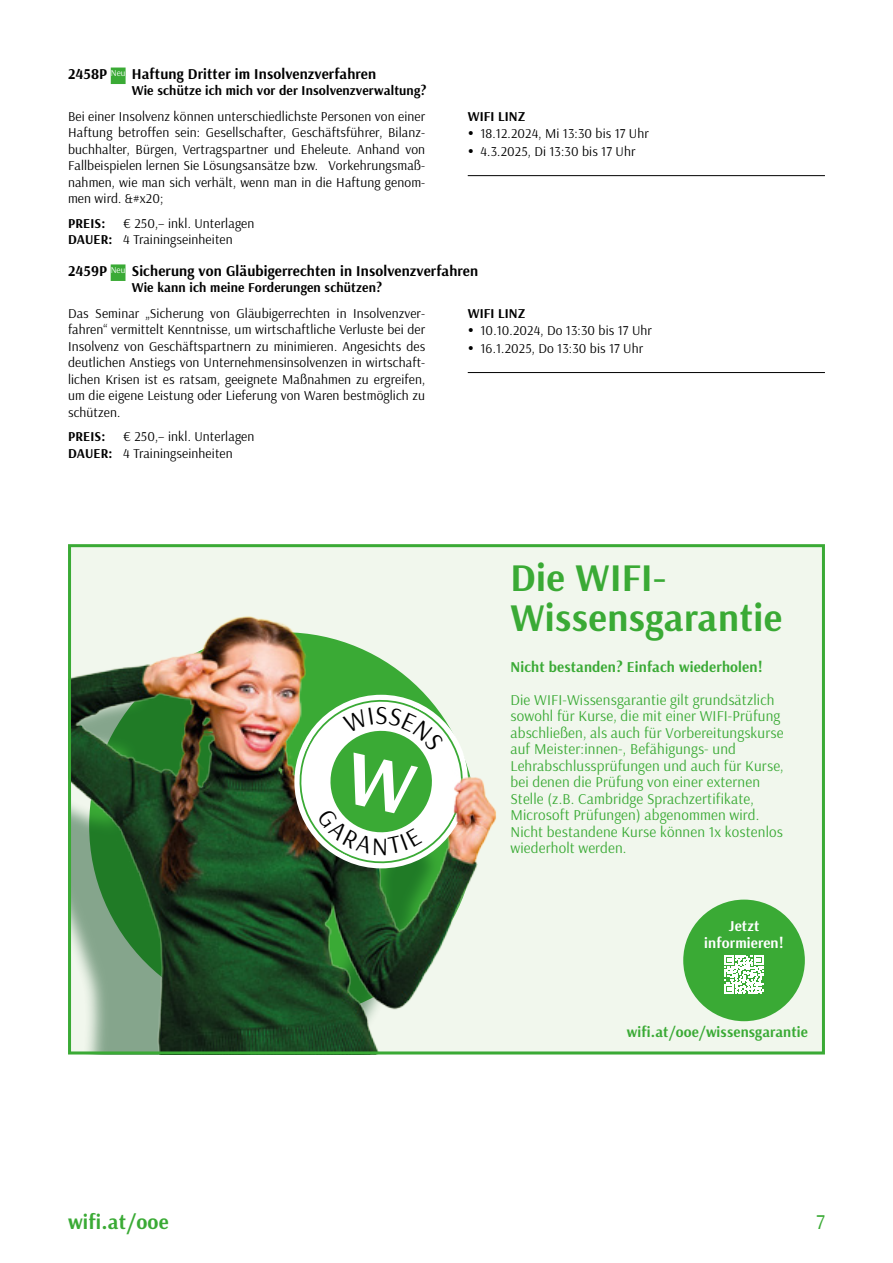
<style>
.page{position:relative;width:893px;height:1263px;background:#fff}
.page>*{position:absolute;margin:0;border:0;box-sizing:border-box;transform-origin:0 0}
.t1{font:700 39px/40.5px "Arsenal";letter-spacing:.01em;color:#3aaa35}
.t2{font:25.8px "Arsenal";color:#000}
.t3{font:700 21px "Arsenal";letter-spacing:.01em;color:#3aaa35}
.t4{font:21px "Arsenal";color:#3aaa35}
.t5{font:15px/16.5px "Arsenal";letter-spacing:.01em;color:#3aaa35}
.t6{font:700 15px "Arsenal";letter-spacing:.01em;color:#000}
.t7{font:700 15px "Arsenal";letter-spacing:.01em;color:#3aaa35}
.t8{font:700 15px/16.5px "Arsenal";letter-spacing:.01em;color:#fff;text-align:center}
.t9{font:13.5px/16.5px "Arsenal";letter-spacing:.01em;color:#000}
.t10{font:700 13.5px "Arsenal";letter-spacing:.01em;color:#000}
.s1{font-weight:700}
</style>
<div class="page">
<div style="left:111px;top:68px;width:15px;height:16px;background:#3aaa35"></div>
<hr style="left:468px;top:175px;width:357px;height:1px;background:#000">
<div style="left:111px;top:264px;width:14px;height:17px;background:#3aaa35"></div>
<hr style="left:468px;top:372px;width:357px;height:1px;background:#000">
<div style="left:68px;top:544px;width:757px;height:510px;background:#f1f7ed"></div>
<div style="left:683px;top:899px;width:122px;height:122px;background:#3aaa35;border-radius:50%"></div>
<svg style="left:725px;top:955px;width:38px;height:39px"></svg>
<img style="left:72px;top:616px;width:381px;height:434px">
<img style="left:453px;top:777px;width:259px;height:235px">
<div style="left:68px;top:544px;width:757px;height:510px;border:3px solid #3aaa35"></div>
<svg style="left:292px;top:692px;width:179px;height:179px;background:#accea4"></svg>
<p class="t6" style="left:68px;top:63px;width:310px">2458P <sup>Neu</sup> Haftung Dritter im Insolvenzverfahren</p>
<p class="t10" style="left:132px;top:81px;width:296px">Wie schütze ich mich vor der Insolvenzverwaltung?</p>
<p class="t9" style="left:68px;top:108px;width:359px;text-align:justify">Bei einer Insolvenz können unterschiedlichste Personen von einer Haftung betroffen sein: Gesellschafter, Geschäftsführer, Bilanz&shy;buchhalter, Bürgen, Vertragspartner und Eheleute. Anhand von Fallbeispielen lernen Sie Lösungsansätze bzw. Vorkehrungsmaß&shy;nahmen, wie man sich verhält, wenn man in die Haftung genom&shy;men wird. &amp;#x20;</p>
<p class="t10" style="left:68px;top:214px;width:39px">PREIS:</p>
<p class="t9" style="left:68px;top:215px;width:188px;text-indent:55px">€ 250,– inkl. Unterlagen<br><span class="s1">DAUER:</span> 4 Trainingseinheiten</p>
<p class="t10" style="left:468px;top:107px;width:59px">WIFI LINZ</p>
<p class="t9" style="left:480px;top:125px;width:170px;line-height:17.7px">18.12.2024, Mi 13:30 bis 17 Uhr<br>4.3.2025, Di 13:30 bis 17 Uhr</p>
<p class="t6" style="left:68px;top:260px;width:412px">2459P <sup>Neu</sup> Sicherung von Gläubigerrechten in Insolvenzverfahren</p>
<p class="t10" style="left:132px;top:278px;width:252px">Wie kann ich meine Forderungen schützen?</p>
<p class="t9" style="left:68px;top:304px;width:359px;text-align:justify">Das Seminar „Sicherung von Gläubigerrechten in Insolvenzver&shy;fahren“ vermittelt Kenntnisse, um wirtschaftliche Verluste bei der Insolvenz von Geschäftspartnern zu minimieren. Angesichts des deutlichen Anstiegs von Unternehmensinsolvenzen in wirtschaft&shy;lichen Krisen ist es ratsam, geeignete Maßnahmen zu ergreifen, um die eigene Leistung oder Lieferung von Waren bestmöglich zu schützen.</p>
<p class="t10" style="left:68px;top:427px;width:39px">PREIS:</p>
<p class="t10" style="left:468px;top:303px;width:59px">WIFI LINZ</p>
<p class="t9" style="left:480px;top:322px;width:173px;line-height:17.7px">10.10.2024, Do 13:30 bis 17 Uhr<br>16.1.2025, Do 13:30 bis 17 Uhr</p>
<p class="t9" style="left:68px;top:428px;width:188px;text-indent:55px">€ 250,– inkl. Unterlagen<br><span class="s1">DAUER:</span> 4 Trainingseinheiten</p>
<h2 class="t2" style="left:375px;top:698px;width:14px">S</h2>
<h1 class="t1" style="left:510px;top:557px;width:273px">Die WIFI-<br>Wissensgarantie</h1>
<p class="t7" style="left:510px;top:656px;width:254px">Nicht bestanden? Einfach wiederholen!</p>
<p class="t5" style="left:510px;top:691px;width:275px">Die WIFI-Wissensgarantie gilt grundsätzlich sowohl für Kurse, die mit einer WIFI-Prüfung abschließen, als auch für Vorbereitungskurse auf Meister:innen-, Befähigungs- und Lehrabschlussprüfungen und auch für Kurse, bei denen die Prüfung von einer externen Stelle (z.B. Cambridge Sprachzertifikate, Microsoft Prüfungen) abgenommen wird.<br>Nicht bestandene Kurse können 1x kostenlos wiederholt werden.</p>
<p class="t8" style="left:704px;top:918px;width:81px">Jetzt informieren!</p>
<p class="t7" style="left:627px;top:1022px;width:183px">wifi.at/ooe/wissensgarantie</p>
<h3 class="t3" style="left:68px;top:1207px;width:102px">wifi.at/ooe</h3>
<h3 class="t4" style="left:816px;top:1207px;width:10px">7</h3>
</div>
